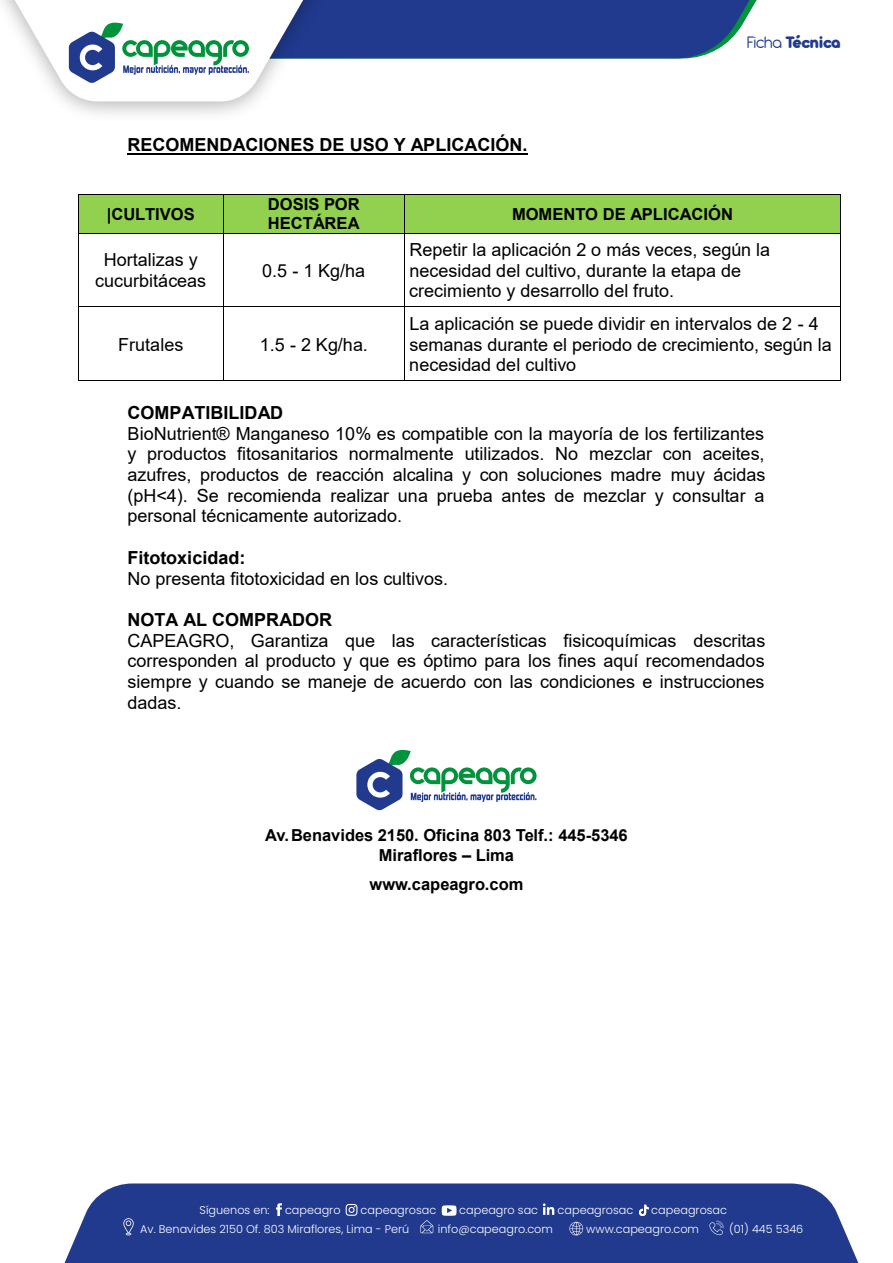
<style>
.page{position:relative;width:893px;height:1263px;background:#fff}
.page>*{position:absolute;margin:0;border:0;box-sizing:border-box;transform-origin:0 0}
.t1{font:18px/20.7px "Arial";color:#000}
.t2{font:700 18px "Arial";color:#000}
.t3{font:800 18px "Antipasto Pro";letter-spacing:-.025em;color:#213a8e}
.t4{font:700 16.5px/19px "Arial";color:#000}
.t5{font:300 11.25px "Poppins";color:#fff}
.s1{font-weight:400}
</style>
<div class="page">
<hr style="left:128px;top:153px;width:400px;height:2px;background:#000">
<div style="left:79px;top:195px;width:144px;height:38px;background:#92d050"></div>
<div style="left:224px;top:195px;width:180px;height:38px;background:#92d050"></div>
<div style="left:405px;top:195px;width:435px;height:38px;background:#92d050"></div>
<hr style="left:79px;top:194px;width:144px;height:1px;background:#000">
<hr style="left:224px;top:194px;width:180px;height:1px;background:#000">
<hr style="left:405px;top:194px;width:435px;height:1px;background:#000">
<hr style="left:78px;top:195px;width:1px;height:38px;background:#000">
<hr style="left:223px;top:195px;width:1px;height:38px;background:#000">
<hr style="left:404px;top:195px;width:1px;height:38px;background:#000">
<hr style="left:840px;top:195px;width:1px;height:38px;background:#000">
<hr style="left:79px;top:233px;width:144px;height:1px;background:#000">
<hr style="left:224px;top:233px;width:180px;height:1px;background:#000">
<hr style="left:405px;top:233px;width:435px;height:1px;background:#000">
<hr style="left:78px;top:233px;width:1px;height:74px;background:#000">
<hr style="left:223px;top:233px;width:1px;height:74px;background:#000">
<hr style="left:404px;top:233px;width:1px;height:74px;background:#000">
<hr style="left:840px;top:233px;width:1px;height:74px;background:#000">
<hr style="left:79px;top:307px;width:144px;height:1px;background:#000">
<hr style="left:224px;top:307px;width:180px;height:1px;background:#000">
<hr style="left:405px;top:307px;width:435px;height:1px;background:#000">
<hr style="left:78px;top:307px;width:1px;height:74px;background:#000">
<hr style="left:79px;top:381px;width:144px;height:1px;background:#000">
<hr style="left:223px;top:307px;width:1px;height:74px;background:#000">
<hr style="left:224px;top:381px;width:180px;height:1px;background:#000">
<hr style="left:404px;top:307px;width:1px;height:74px;background:#000">
<hr style="left:405px;top:381px;width:435px;height:1px;background:#000">
<hr style="left:840px;top:307px;width:1px;height:74px;background:#000">
<div style="left:65px;top:1183px;width:793px;height:80px;background:#213a8e"></div>
<svg style="left:569px;top:1222px;width:14px;height:13px"></svg>
<svg style="left:709px;top:1221px;width:15px;height:14px"></svg>
<svg style="left:123px;top:1218px;width:11px;height:17px"></svg>
<svg style="left:420px;top:1220px;width:13px;height:13px"></svg>
<svg style="left:276px;top:1203px;width:6px;height:13px"></svg>
<svg style="left:346px;top:1204px;width:12px;height:12px"></svg>
<svg style="left:543px;top:1203px;width:11px;height:12px"></svg>
<svg style="left:639px;top:1205px;width:10px;height:11px"></svg>
<svg style="left:442px;top:1205px;width:15px;height:11px"></svg>
<svg style="left:0;top:0;width:757px;height:101px"></svg>
<svg style="left:356px;top:749px;width:181px;height:61px"></svg>
<p class="t2" style="left:128px;top:132px;width:401px">RECOMENDACIONES DE USO Y APLICACIÓN.</p>
<p class="t3" style="left:747px;top:31px;width:96px"><span class="s1">Ficha</span> Técnica</p>
<p class="t4" style="left:107px;top:205px;width:90px">|CULTIVOS</p>
<p class="t4" style="left:268px;top:195px;width:93px">DOSIS POR<br>HECTÁREA</p>
<p class="t4" style="left:512px;top:205px;width:223px">MOMENTO DE APLICACIÓN</p>
<p class="t1" style="left:95px;top:249px;width:113px;text-align:center">Hortalizas y cucurbitáceas</p>
<p class="t1" style="left:262px;top:260px;width:105px">0.5 - 1 Kg/ha</p>
<p class="t1" style="left:409px;top:239px;width:362px">Repetir la aplicación 2 o más veces, según la necesidad del cultivo, durante la etapa de crecimiento y desarrollo del fruto.</p>
<p class="t1" style="left:118px;top:334px;width:67px">Frutales</p>
<p class="t1" style="left:260px;top:334px;width:110px">1.5 - 2 Kg/ha.</p>
<p class="t1" style="left:409px;top:313px;width:424px">La aplicación se puede dividir en intervalos de 2 - 4 semanas durante el periodo de crecimiento, según la necesidad del cultivo</p>
<p class="t2" style="left:128px;top:400px;width:157px">COMPATIBILIDAD</p>
<p class="t1" style="left:127px;top:423px;width:640px;text-align:justify">BioNutrient® Manganeso 10% es compatible con la mayoría de los fertilizantes y productos fitosanitarios normalmente utilizados. No mezclar con aceites, azufres, productos de reacción alcalina y con soluciones madre muy ácidas (pH&lt;4). Se recomienda realizar una prueba antes de mezclar y consultar a personal técnicamente autorizado.</p>
<p class="t2" style="left:127px;top:545px;width:120px">Fitotoxicidad:</p>
<p class="t1" style="left:127px;top:568px;width:322px">No presenta fitotoxicidad en los cultivos.</p>
<p class="t2" style="left:127px;top:607px;width:206px">NOTA AL COMPRADOR</p>
<p class="t1" style="left:127px;top:630px;width:639px;text-align:justify">CAPEAGRO, Garantiza que las características fisicoquímicas descritas corresponden al producto y que es óptimo para los fines aquí recomendados siempre y cuando se maneje de acuerdo con las condiciones e instrucciones dadas.</p>
<p class="t4" style="left:265px;top:826px;width:364px;line-height:19.8px;text-align:center">Av. Benavides 2150. Oficina 803 Telf.: 445-5346<br>Miraflores – Lima</p>
<p class="t4" style="left:369px;top:875px;width:156px">www.capeagro.com</p>
<p class="t5" style="left:200px;top:1204px;width:72px">Síguenos en:</p>
<p class="t5" style="left:285px;top:1204px;width:57px">capeagro</p>
<p class="t5" style="left:361px;top:1204px;width:77px">capeagrosac</p>
<p class="t5" style="left:459px;top:1204px;width:80px">capeagro sac</p>
<p class="t5" style="left:558px;top:1204px;width:77px">capeagrosac</p>
<p class="t5" style="left:651px;top:1204px;width:77px">capeagrosac</p>
<p class="t5" style="left:140px;top:1222px;width:271px">Av. Benavides 2150 Of. 803 Miraflores, Lima - Perú</p>
<p class="t5" style="left:438px;top:1222px;width:117px">info@capeagro.com</p>
<p class="t5" style="left:586px;top:1222px;width:114px">www.capeagro.com</p>
<p class="t5" style="left:729px;top:1222px;width:76px">(01) 445 5346</p>
</div>
